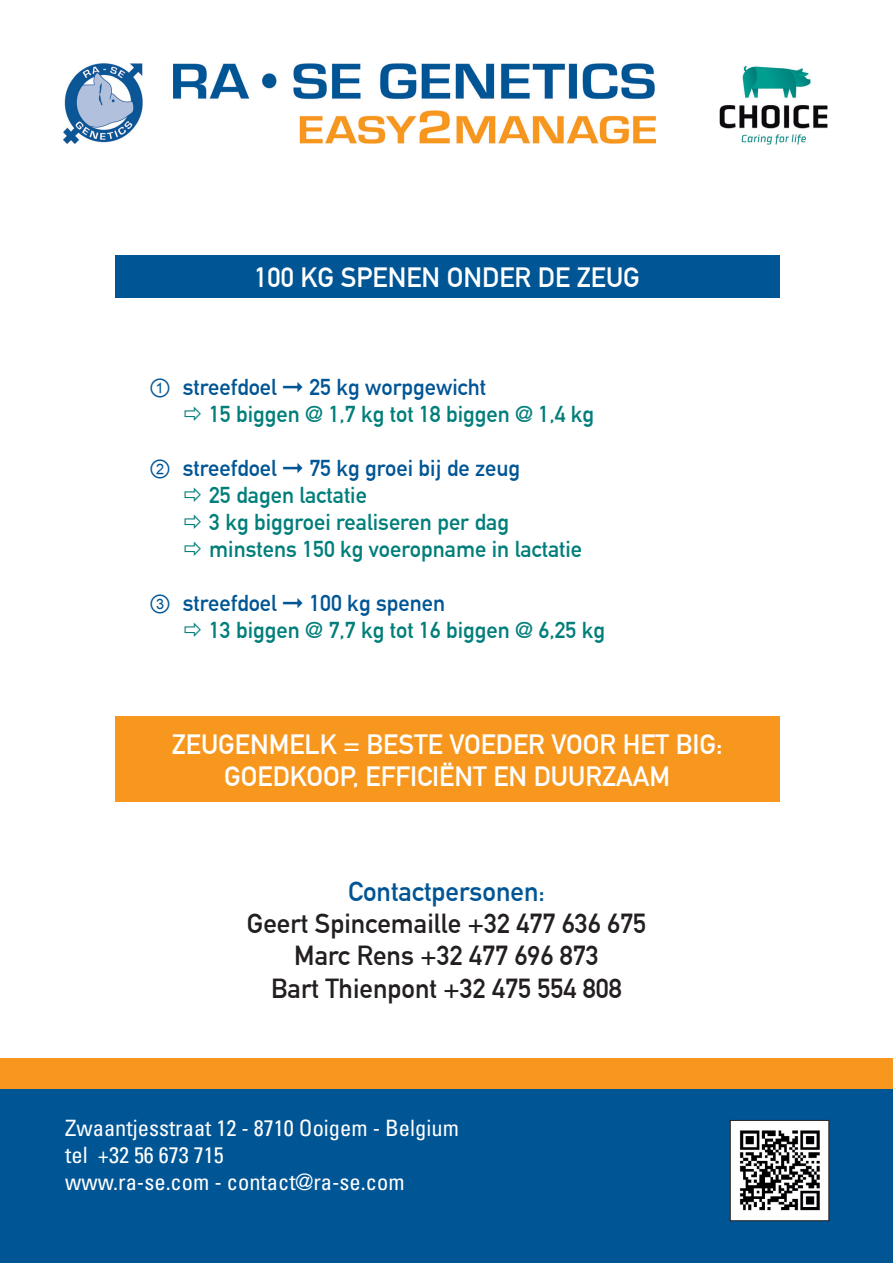
<style>
.page{position:relative;width:893px;height:1263px;background:#fff}
.page>*{position:absolute;margin:0;border:0;box-sizing:border-box;transform-origin:0 0}
.t1{font:700 27.3px/32.7px "DIN Alternate";color:#fff;text-align:center}
.t2{font:700 27px "DIN Alternate";color:#231f20}
.t3{font:700 27px "DIN Alternate";color:#005595}
.t4{font:700 22.5px/27px "DIN Alternate";color:#007e7a}
.t5{font:condensed 22.5px "Univers LT Std";color:#fff}
.t6{font:700 22.5px "DIN Alternate";color:#005595}
.s1{font-family:"Arial Unicode MS";font-weight:400;color:#005595}
.s2{color:#005595}
.s3{font-family:"Arial Unicode MS";font-weight:400}
</style>
<div class="page">
<img style="left:64px;top:64px;width:592px;height:80px">
<div style="left:0;top:1089px;width:893px;height:174px;background:#005595"></div>
<div style="left:0;top:1058px;width:893px;height:31px;background:#f7971d"></div>
<img style="left:732px;top:1122px;width:95px;height:97px">
<div style="left:730px;top:1120px;width:99px;height:101px;border:1px solid #231f20"></div>
<img style="left:719px;top:65px;width:109px;height:80px">
<div style="left:115px;top:255px;width:664px;height:43px;background:#005595"></div>
<div style="left:115px;top:717px;width:664px;height:85px;background:#f7971d"></div>
<p class="t1" style="left:254px;top:259px;width:387px">100 KG SPENEN ONDER DE ZEUG</p>
<p class="t4" style="left:209px;top:372px;width:387px;text-indent:-60px"><span class="s1">①</span> <span class="s2">streefdoel</span> <span class="s2">➞ 25 kg worpgewicht<br></span>15 biggen @ 1,7 kg tot 18 biggen @ 1,4 kg</p>
<p class="t4" style="left:209px;top:453px;width:313px;text-indent:-60px"><span class="s1">②</span> <span class="s2">streefdoel</span> <span class="s2">➞ 75 kg groei bij de zeug<br></span>25 dagen lactatie<br>3 kg biggroei realiseren per dag</p>
<p class="t4" style="left:209px;top:534px;width:375px">minstens 150 kg voeropname in lactatie</p>
<p class="t6" style="left:149px;top:585px;width:298px"><span class="s3">③</span> streefdoel ➞ 100 kg spenen</p>
<p class="t4" style="left:209px;top:615px;width:397px">13 biggen @ 7,7 kg tot 16 biggen @ 6,25 kg</p>
<p class="t1" style="left:172px;top:726px;width:552px">ZEUGENMELK = BESTE VOEDER VOOR HET BIG:<br>GOEDKOOP, EFFICIËNT EN DUURZAAM</p>
<p class="t3" style="left:348px;top:871px;width:198px">Contactpersonen:</p>
<p class="t2" style="left:247px;top:903px;width:401px">Geert Spincemaille +32 477 636 675</p>
<p class="t2" style="left:294px;top:935px;width:306px">Marc Rens +32 477 696 873</p>
<p class="t2" style="left:271px;top:968px;width:352px">Bart Thienpont +32 475 554 808</p>
<p class="t5" style="left:65px;top:1114px;width:395px">Zwaantjesstraat 12 - 8710 Ooigem - Belgium</p>
<p class="t5" style="left:65px;top:1141px;width:160px">tel +32 56 673 715</p>
<p class="t5" style="left:65px;top:1168px;width:341px">www.ra-se.com - contact@ra-se.com</p>
</div>
